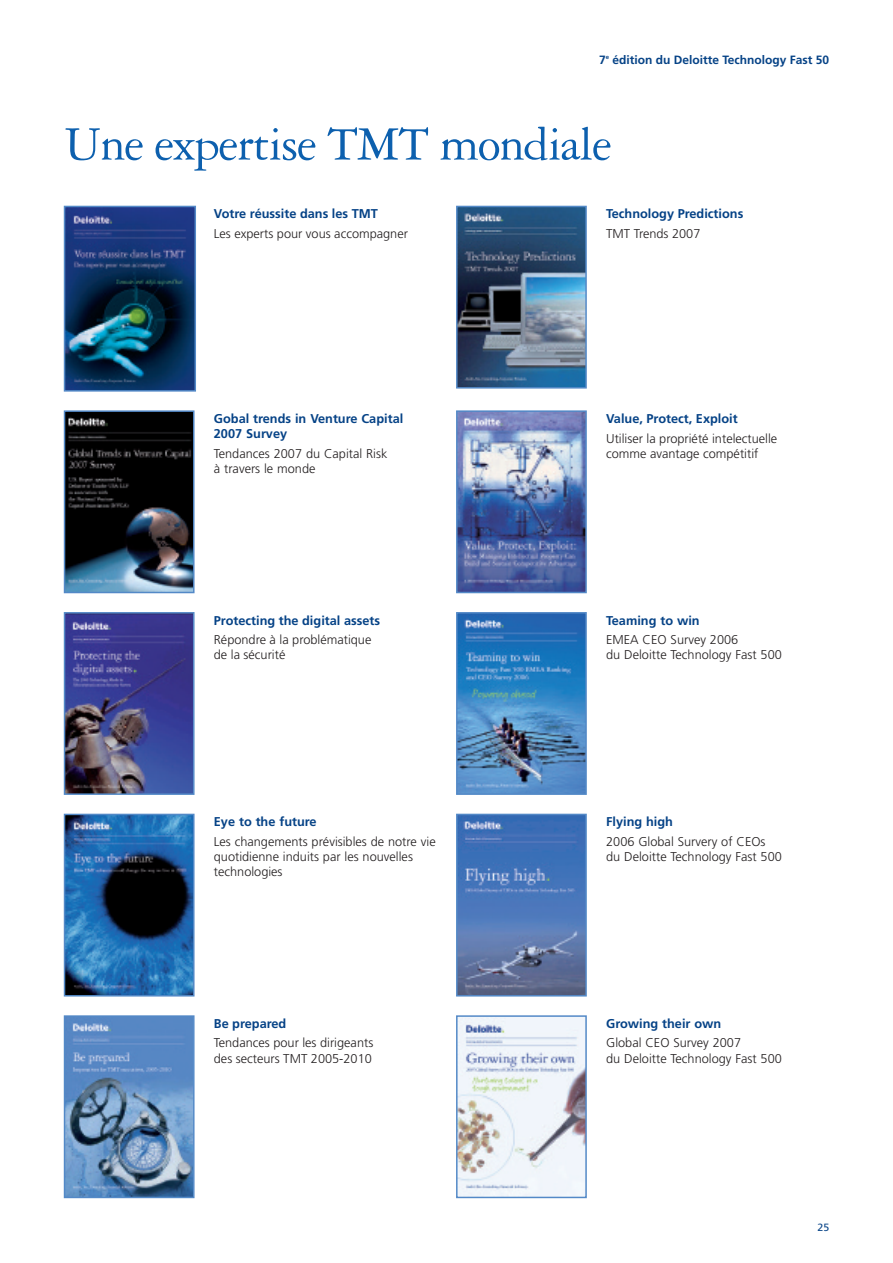
<style>
.page{position:relative;width:893px;height:1263px;background:#fff}
.page>*{position:absolute;margin:0;border:0;box-sizing:border-box;transform-origin:0 0}
.t1{font:51px "Garamond Three";letter-spacing:-.025em;color:#0d60ae}
.t2{font:300 12.75px/15.3px "Frutiger";color:#231f20}
.t3{font:700 12.75px/15.3px "Frutiger";color:#054286}
.t4{font:700 12px "Frutiger";color:#054286}
.t5{font:10.5px "Frutiger";color:#054286}
</style>
<div class="page">
<img style="left:459px;top:817px;width:125px;height:176px">
<div style="left:456px;top:814px;width:131px;height:182px;border:2px solid #5389c7"></div>
<img style="left:459px;top:1018px;width:125px;height:177px">
<div style="left:456px;top:1015px;width:131px;height:183px;border:2px solid #5389c7"></div>
<img style="left:459px;top:209px;width:125px;height:177px">
<div style="left:456px;top:206px;width:131px;height:183px;border:2px solid #5389c7"></div>
<img style="left:459px;top:413px;width:125px;height:177px">
<div style="left:456px;top:410px;width:131px;height:183px;border:2px solid #5389c7"></div>
<img style="left:67px;top:413px;width:125px;height:177px">
<div style="left:64px;top:410px;width:131px;height:183px;border:2px solid #5389c7"></div>
<img style="left:459px;top:615px;width:125px;height:177px">
<div style="left:456px;top:612px;width:131px;height:183px;border:2px solid #5389c7"></div>
<img style="left:67px;top:209px;width:126px;height:180px">
<div style="left:64px;top:206px;width:132px;height:186px;border:2px solid #5389c7"></div>
<img style="left:67px;top:615px;width:125px;height:177px">
<div style="left:64px;top:612px;width:131px;height:183px;border:2px solid #5389c7"></div>
<img style="left:67px;top:817px;width:125px;height:176px">
<div style="left:64px;top:814px;width:131px;height:182px;border:2px solid #5389c7"></div>
<img style="left:67px;top:1018px;width:125px;height:177px">
<div style="left:64px;top:1015px;width:131px;height:183px;border:2px solid #5389c7"></div>
<p class="t4" style="left:599px;top:55px;width:232px">7<sup>e</sup> édition du Deloitte Technology Fast 50</p>
<h1 class="t1" style="left:64px;top:127px;width:549px">Une expertise TMT mondiale</h1>
<p class="t3" style="left:214px;top:207px;width:166px">Votre réussite dans les TMT</p>
<p class="t2" style="left:214px;top:227px;width:196px">Les experts pour vous accompagner</p>
<p class="t3" style="left:606px;top:207px;width:139px">Technology Predictions</p>
<p class="t2" style="left:606px;top:227px;width:96px">TMT Trends 2007</p>
<p class="t3" style="left:214px;top:412px;width:191px">Gobal trends in Venture Capital<br>2007 Survey</p>
<p class="t2" style="left:214px;top:447px;width:175px">Tendances 2007 du Capital Risk à travers le monde</p>
<p class="t3" style="left:214px;top:613px;width:168px">Protecting the digital assets</p>
<p class="t2" style="left:214px;top:633px;width:159px">Répondre à la problématique de la sécurité</p>
<p class="t3" style="left:214px;top:815px;width:104px">Eye to the future</p>
<p class="t2" style="left:214px;top:835px;width:223px">Les changements prévisibles de notre vie quotidienne induits par les nouvelles technologies</p>
<p class="t3" style="left:214px;top:1017px;width:74px">Be prepared</p>
<p class="t2" style="left:214px;top:1036px;width:161px">Tendances pour les dirigeants des secteurs TMT 2005-2010</p>
<p class="t3" style="left:606px;top:412px;width:133px">Value, Protect, Exploit</p>
<p class="t2" style="left:606px;top:431px;width:173px">Utiliser la propriété intelectuelle comme avantage compétitif</p>
<p class="t3" style="left:606px;top:613px;width:95px">Teaming to win</p>
<p class="t2" style="left:606px;top:633px;width:177px">EMEA CEO Survey 2006<br>du Deloitte Technology Fast 500</p>
<p class="t3" style="left:606px;top:815px;width:68px">Flying high</p>
<p class="t2" style="left:606px;top:835px;width:177px">2006 Global Survery of CEOs du Deloitte Technology Fast 500</p>
<p class="t3" style="left:606px;top:1017px;width:117px">Growing their own</p>
<p class="t2" style="left:606px;top:1036px;width:177px">Global CEO Survey 2007<br>du Deloitte Technology Fast 500</p>
<p class="t5" style="left:817px;top:1223px;width:13px">25</p>
</div>
